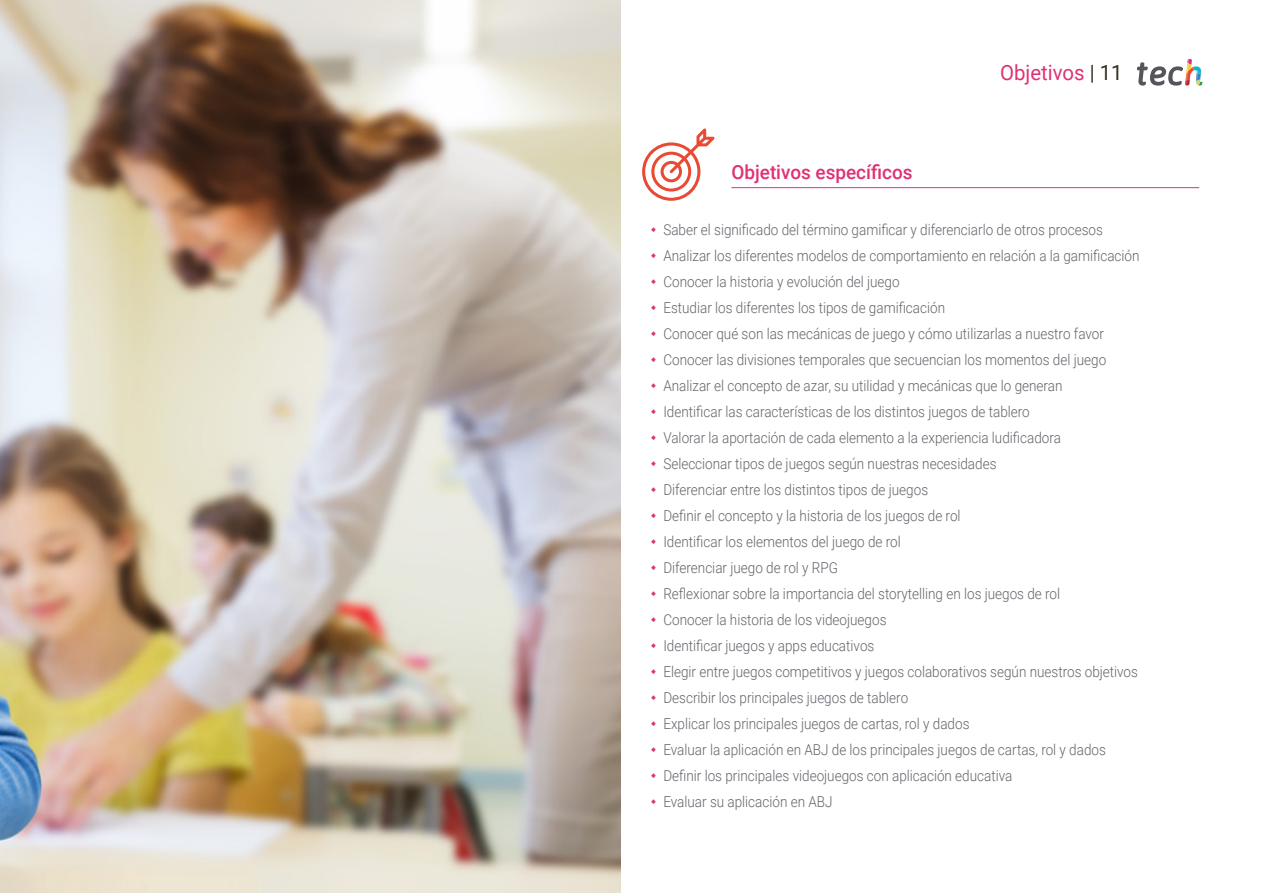
<style>
.page{position:relative;width:1263px;height:893px;background:#fff}
.page>*{position:absolute;margin:0;border:0;box-sizing:border-box;transform-origin:0 0}
.t1{font:21px "Roboto";color:#df3174}
.t2{font:500 19.5px "Roboto";color:#df3174}
.t3{font:300 15px/26px "Roboto";color:#61646a;scale:.9 1}
.s1{color:#312e20}
</style>
<div class="page">
<hr style="left:731px;top:187px;width:468px;height:1px;background:#df3174">
<svg style="left:642px;top:128px;width:72px;height:73px"></svg>
<img style="left:0;top:0;width:621px;height:893px">
<svg style="left:1137px;top:59px;width:65px;height:27px"></svg>
<h2 class="t2" style="left:731px;top:159px;width:183px">Objetivos específicos</h2>
<h1 class="t1" style="left:1000px;top:57px;width:124px">Objetivos <span class="s1">| 11</span></h1>
<p class="t3" style="left:663px;top:216px;width:530px">Saber el significado del término gamificar y diferenciarlo de otros procesos Analizar los diferentes modelos de comportamiento en relación a la gamificación Conocer la historia y evolución del juego<br>Estudiar los diferentes los tipos de gamificación<br>Conocer qué son las mecánicas de juego y cómo utilizarlas a nuestro favor Conocer las divisiones temporales que secuencian los momentos del juego Analizar el concepto de azar, su utilidad y mecánicas que lo generan<br>Identificar las características de los distintos juegos de tablero<br>Valorar la aportación de cada elemento a la experiencia ludificadora<br>Seleccionar tipos de juegos según nuestras necesidades<br>Diferenciar entre los distintos tipos de juegos<br>Definir el concepto y la historia de los juegos de rol<br>Identificar los elementos del juego de rol<br>Diferenciar juego de rol y RPG<br>Reflexionar sobre la importancia del storytelling en los juegos de rol<br>Conocer la historia de los videojuegos<br>Identificar juegos y apps educativos<br>Elegir entre juegos competitivos y juegos colaborativos según nuestros objetivos Describir los principales juegos de tablero<br>Explicar los principales juegos de cartas, rol y dados<br>Evaluar la aplicación en ABJ de los principales juegos de cartas, rol y dados Definir los principales videojuegos con aplicación educativa<br>Evaluar su aplicación en ABJ</p>
</div>
